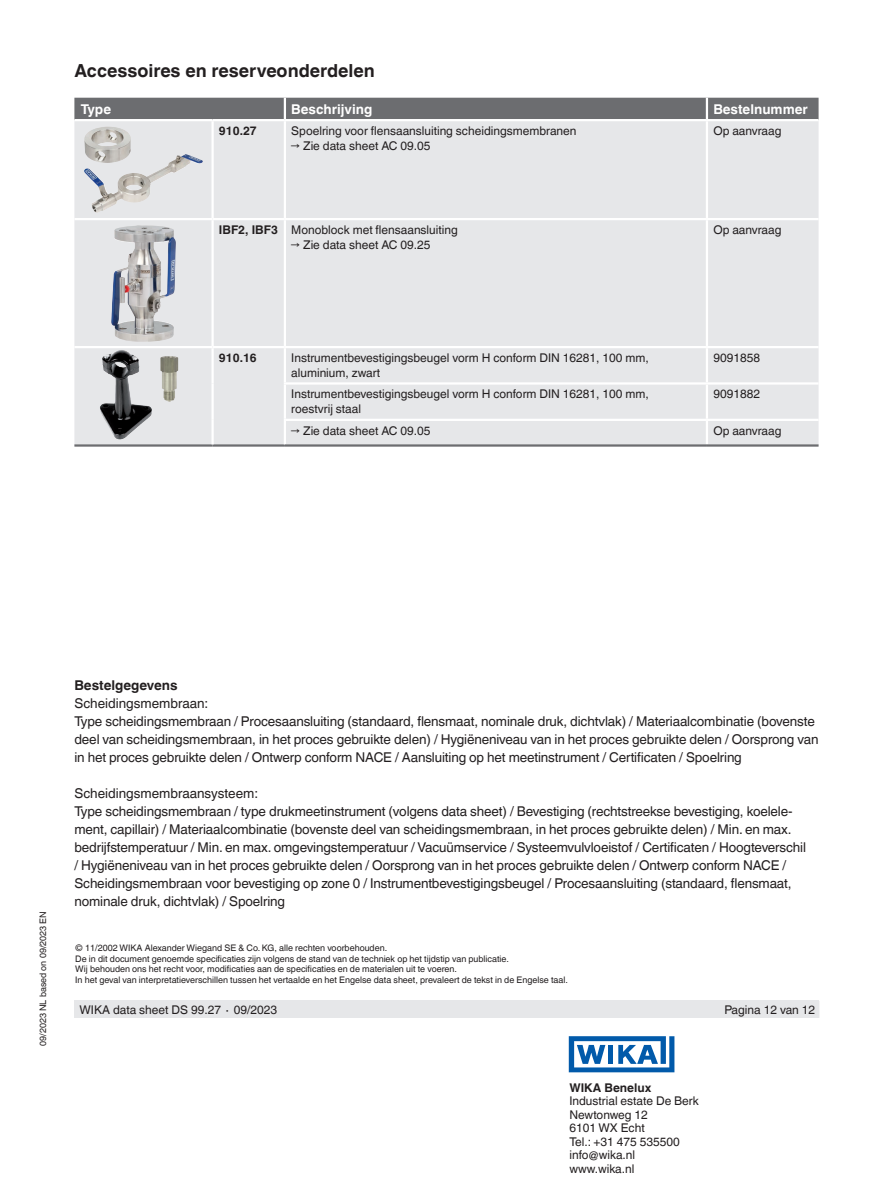
<style>
.page{position:relative;width:893px;height:1188px;background:#fff}
.page>*{position:absolute;margin:0;border:0;box-sizing:border-box;transform-origin:0 0}
.t1{font:700 18px "Helvetica World";color:#231f20}
.t2{font:13.5px/18px "Helvetica World";letter-spacing:-.01em;color:#231f20}
.t3{font:700 13.5px "Helvetica World";color:#fff}
.t4{font:700 13.5px "Helvetica World";color:#231f20}
.t5{font:12px/13.5px "Helvetica World";color:#231f20}
.t6{font:700 12px "Helvetica World";color:#231f20}
.t7{font:9px/10.5px "Helvetica World";color:#231f20}
.s1{font-weight:700}
</style>
<div class="page">
<div style="left:74px;top:1000px;width:745px;height:18px;background:#e6e7e9"></div>
<svg style="left:569px;top:1036px;width:105px;height:36px"></svg>
<div style="left:74px;top:98px;width:745px;height:21px;background:#6c6d70"></div>
<div style="left:74px;top:121px;width:745px;height:323px;background:#e6e7e9"></div>
<hr style="left:74px;top:444px;width:139px;height:3px;background:#6c6d70">
<hr style="left:213px;top:444px;width:72px;height:3px;background:#6c6d70">
<hr style="left:706px;top:98px;width:2px;height:21px;background:#fff">
<hr style="left:706px;top:121px;width:2px;height:97px;background:#fff">
<hr style="left:706px;top:348px;width:2px;height:34px;background:#fff">
<hr style="left:284px;top:382px;width:423px;height:3px;background:#fff">
<hr style="left:707px;top:382px;width:112px;height:3px;background:#fff">
<hr style="left:706px;top:385px;width:2px;height:34px;background:#fff">
<hr style="left:284px;top:419px;width:423px;height:2px;background:#fff">
<hr style="left:707px;top:419px;width:112px;height:2px;background:#fff">
<hr style="left:706px;top:421px;width:2px;height:23px;background:#fff">
<hr style="left:211px;top:121px;width:3px;height:97px;background:#fff">
<hr style="left:284px;top:121px;width:2px;height:97px;background:#fff">
<hr style="left:211px;top:348px;width:3px;height:35px;background:#fff">
<hr style="left:284px;top:348px;width:2px;height:34px;background:#fff">
<hr style="left:211px;top:383px;width:3px;height:37px;background:#fff">
<hr style="left:284px;top:385px;width:2px;height:34px;background:#fff">
<hr style="left:211px;top:420px;width:3px;height:24px;background:#fff">
<hr style="left:284px;top:421px;width:2px;height:23px;background:#fff">
<hr style="left:284px;top:98px;width:2px;height:21px;background:#fff">
<hr style="left:285px;top:444px;width:422px;height:3px;background:#6c6d70">
<hr style="left:707px;top:444px;width:112px;height:3px;background:#6c6d70">
<hr style="left:74px;top:218px;width:139px;height:2px;background:#fff">
<hr style="left:213px;top:218px;width:72px;height:2px;background:#fff">
<hr style="left:211px;top:220px;width:3px;height:126px;background:#fff">
<hr style="left:285px;top:218px;width:422px;height:2px;background:#fff">
<hr style="left:707px;top:218px;width:112px;height:2px;background:#fff">
<hr style="left:74px;top:346px;width:139px;height:2px;background:#fff">
<hr style="left:284px;top:220px;width:2px;height:126px;background:#fff">
<hr style="left:706px;top:220px;width:2px;height:126px;background:#fff">
<hr style="left:213px;top:346px;width:72px;height:2px;background:#fff">
<hr style="left:285px;top:346px;width:422px;height:2px;background:#fff">
<hr style="left:707px;top:346px;width:112px;height:2px;background:#fff">
<img style="left:84px;top:154px;width:119px;height:59px">
<img style="left:84px;top:127px;width:47px;height:36px">
<img style="left:111px;top:225px;width:65px;height:117px">
<img style="left:160px;top:356px;width:18px;height:46px">
<img style="left:100px;top:350px;width:22px;height:76px">
<h1 class="t1" style="left:74px;top:60px;width:302px">Accessoires en reserveonderdelen</h1>
<p class="t3" style="left:81px;top:101px;width:32px">Type</p>
<p class="t3" style="left:291px;top:101px;width:83px">Beschrijving</p>
<p class="t3" style="left:713px;top:101px;width:96px">Bestelnummer</p>
<p class="t6" style="left:219px;top:124px;width:39px">910.27</p>
<p class="t5" style="left:291px;top:124px;width:287px">Spoelring voor flensaansluiting scheidingsmembranen</p>
<p class="t5" style="left:291px;top:139px;width:141px">→ Zie data sheet AC 09.05</p>
<p class="t5" style="left:713px;top:124px;width:70px">Op aanvraag</p>
<p class="t5" style="left:219px;top:223px;width:240px"><span class="s1">IBF2, IBF3</span> Monoblock met flensaansluiting</p>
<p class="t5" style="left:291px;top:238px;width:141px">→ Zie data sheet AC 09.25</p>
<p class="t5" style="left:713px;top:223px;width:70px">Op aanvraag</p>
<p class="t6" style="left:219px;top:351px;width:39px">910.16</p>
<p class="t5" style="left:291px;top:350px;width:359px;line-height:15px">Instrumentbevestigingsbeugel vorm H conform DIN 16281, 100 mm, aluminium, zwart</p>
<p class="t5" style="left:713px;top:351px;width:48px">9091858</p>
<p class="t5" style="left:291px;top:387px;width:359px;line-height:15px">Instrumentbevestigingsbeugel vorm H conform DIN 16281, 100 mm, roestvrij staal</p>
<p class="t5" style="left:713px;top:388px;width:48px">9091882</p>
<p class="t5" style="left:291px;top:424px;width:141px">→ Zie data sheet AC 09.05</p>
<p class="t5" style="left:713px;top:424px;width:70px">Op aanvraag</p>
<p class="t7" style="left:38px;top:1046px;width:136px;rotate:-90deg">09/2023 NL based on 09/2023 EN</p>
<p class="t4" style="left:74px;top:677px;width:105px">Bestelgegevens</p>
<p class="t2" style="left:74px;top:694px;width:745px">Scheidingsmembraan:<br>Type scheidingsmembraan / Procesaansluiting (standaard, flensmaat, nominale druk, dichtvlak) / Materiaalcombinatie (bovenste deel van scheidingsmembraan, in het proces gebruikte delen) / Hygiëneniveau van in het proces gebruikte delen / Oorsprong van in het proces gebruikte delen / Ontwerp conform NACE / Aansluiting op het meetinstrument / Certificaten / Spoelring</p>
<p class="t2" style="left:74px;top:784px;width:733px">Scheidingsmembraansysteem:<br>Type scheidingsmembraan / type drukmeetinstrument (volgens data sheet) / Bevestiging (rechtstreekse bevestiging, koelele&shy;ment, capillair) / Materiaalcombinatie (bovenste deel van scheidingsmembraan, in het proces gebruikte delen) / Min. en max. bedrijfstemperatuur / Min. en max. omgevingstemperatuur / Vacuümservice / Systeemvulvloeistof / Certificaten / Hoogteverschil / Hygiëneniveau van in het proces gebruikte delen / Oorsprong van in het proces gebruikte delen / Ontwerp conform NACE / Scheidingsmembraan voor bevestiging op zone 0 / Instrumentbevestigingsbeugel / Procesaansluiting (standaard, flensmaat, nominale druk, dichtvlak) / Spoelring</p>
<p class="t7" style="left:75px;top:943px;width:494px">© 11/2002 WIKA Alexander Wiegand SE &amp; Co. KG, alle rechten voorbehouden.<br>De in dit document genoemde specificaties zijn volgens de stand van de techniek op het tijdstip van publicatie.<br>Wij behouden ons het recht voor, modificaties aan de specificaties en de materialen uit te voeren.<br>In het geval van interpretatieverschillen tussen het vertaalde en het Engelse data sheet, prevaleert de tekst in de Engelse taal.</p>
<p class="t5" style="left:80px;top:1003px;width:199px">WIKA data sheet DS 99.27 ∙ 09/2023</p>
<p class="t5" style="left:724px;top:1003px;width:92px">Pagina 12 van 12</p>
<p class="t6" style="left:569px;top:1080px;width:84px">WIKA Benelux</p>
<p class="t5" style="left:569px;top:1094px;width:131px">Industrial estate De Berk<br>Newtonweg 12<br>6101 WX Echt<br>Tel.: +31 475 535500 info@wika.nl www.wika.nl</p>
</div>
